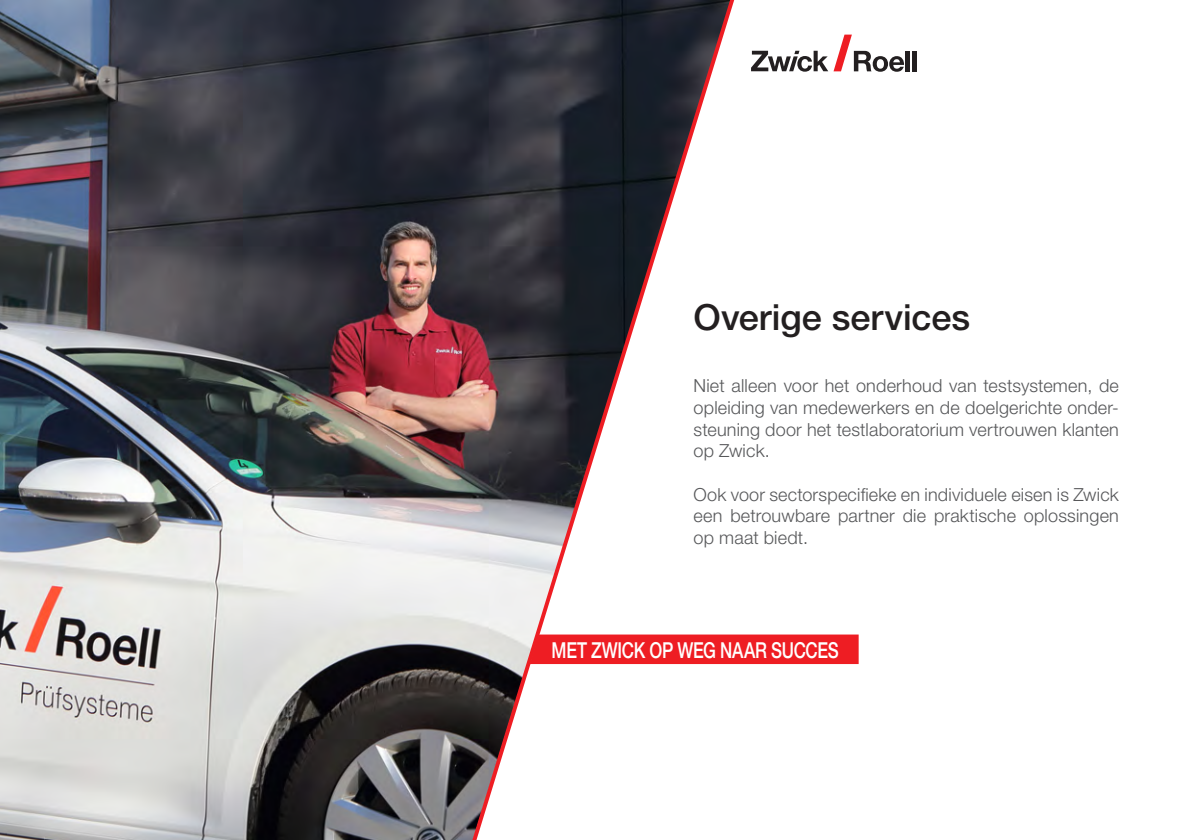
<style>
.page{position:relative;width:1191px;height:840px;background:#fff}
.page>*{position:absolute;margin:0;border:0;box-sizing:border-box;transform-origin:0 0}
.t1{font:500 36px "Helvetica Neue";color:#231f20}
.t2{font:500 22px "Helvetica Neue";letter-spacing:-.015em;color:#fff;scale:.77 1}
.t3{font:300 18px/21.6px "Helvetica Neue";letter-spacing:.01em;color:#57585a;text-align:justify}
</style>
<div class="page">
<img style="left:0;top:0;width:464px;height:839px">
<svg style="left:464px;top:0;width:281px;height:839px"></svg>
<svg style="left:751px;top:35px;width:153px;height:37px"></svg>
<div style="left:905px;top:51px;width:5px;height:20px;background:#231f20"></div>
<hr style="left:912px;top:51px;width:4px;height:20px;background:#231f20">
<div style="left:530px;top:634px;width:328px;height:29px;background:#ee1d23"></div>
<h1 class="t1" style="left:693px;top:296px;width:278px">Overige services</h1>
<p class="t3" style="left:693px;top:374px;width:427px">Niet alleen voor het onderhoud van testsystemen, de opleiding van medewerkers en de doelgerichte onder&shy;steuning door het testlaboratorium vertrouwen klanten op Zwick.</p>
<p class="t3" style="left:693px;top:482px;width:427px">Ook voor sectorspecifieke en individuele eisen is Zwick een betrouwbare partner die praktische oplossingen op maat biedt.</p>
<p class="t2" style="left:551px;top:636px;width:374px">MET ZWICK OP WEG NAAR SUCCES</p>
</div>
